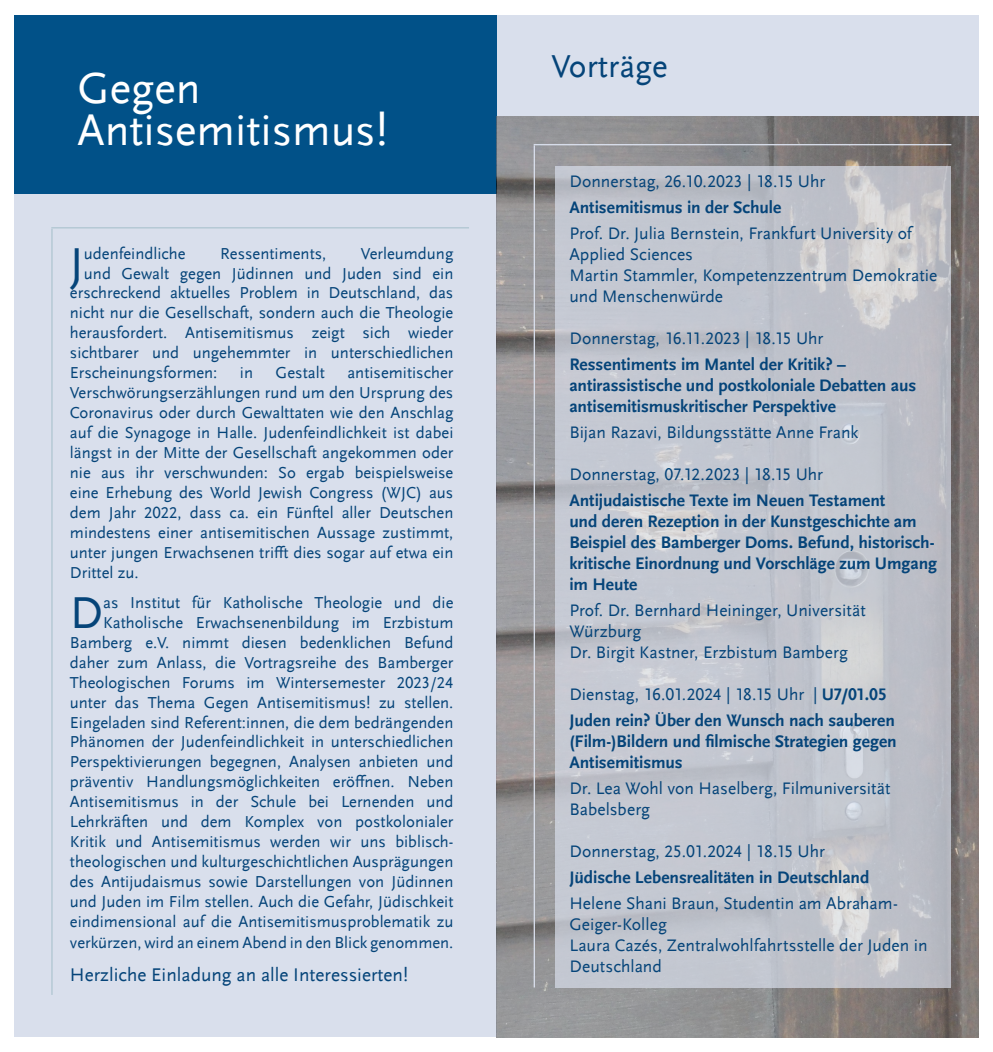
<style>
.page{position:relative;width:993px;height:1052px;background:#fff}
.page>*{position:absolute;margin:0;border:0;box-sizing:border-box;transform-origin:0 0}
.Intro{font:46.9px "UB Scala Sans";color:#054479}
.Absender_normal{font:45.5px "UB Scala Sans";color:#fff}
.Absender_normal-2{font:33.25px "UB Scala Sans";color:#054479}
.Intro-2{font:19.25px "UB Scala Sans";color:#054479}
.Absender_fett{font:17.5px/21px "UB Scala Sans";color:#054479}
.Absender_fett-2{font:700 17.5px/21px "UB Scala Sans";color:#054479}
.Intro-3{font:16.62px/19.9px "UB Scala Sans";color:#054479;text-align:justify}
.s1{font-weight:700}
</style>
<div class="page">
<div style="left:15px;top:147px;width:481px;height:890px;background:#d9dfec"></div>
<div style="left:15px;top:15px;width:481px;height:179px;background:#015188"></div>
<div style="left:496px;top:15px;width:481px;height:101px;background:#d9dfec"></div>
<img style="left:496px;top:116px;width:481px;height:921px">
<hr style="left:51px;top:229px;width:2px;height:766px;background:#b0c6d2">
<hr style="left:533px;top:145px;width:1px;height:842px;background:#d9dfec">
<hr style="left:51px;top:227px;width:418px;height:1px;background:#b0c6d2">
<hr style="left:533px;top:144px;width:418px;height:1px;background:#d9dfec">
<svg style="left:555px;top:166px;width:396px;height:821px;background:#c2c5cd"></svg>
<p class="Absender_normal" style="left:78px;top:61px;width:124px">Gegen</p>
<p class="Absender_normal" style="left:78px;top:103px;width:311px">Antisemitismus!</p>
<p class="Intro" style="left:70px;top:236px;width:16px">J</p>
<p class="Intro-3" style="left:84px;top:243px;width:103px">udenfeindliche</p>
<p class="Intro-3" style="left:220px;top:243px;width:108px">Ressentiments,</p>
<p class="Intro-3" style="left:361px;top:243px;width:94px">Verleumdung</p>
<p class="Intro-3" style="left:84px;top:263px;width:371px">und Gewalt gegen Jüdinnen und Juden sind ein</p>
<p class="Intro-3" style="left:70px;top:283px;width:385px">erschreckend aktuelles Problem in Deutschland, das</p>
<p class="Intro-3" style="left:70px;top:303px;width:385px">nicht nur die Gesellschaft, sondern auch die Theologie</p>
<p class="Intro-3" style="left:70px;top:323px;width:385px">herausfordert. Antisemitismus zeigt sich wieder</p>
<p class="Intro-3" style="left:70px;top:343px;width:385px">sichtbarer und ungehemmter in unterschiedlichen</p>
<p class="Intro-3" style="left:70px;top:363px;width:149px">Erscheinungsformen:</p>
<p class="Intro-3" style="left:240px;top:363px;width:15px">in</p>
<p class="Intro-3" style="left:275px;top:363px;width:51px">Gestalt</p>
<p class="Intro-3" style="left:70px;top:363px;width:385px;text-indent:277px">antisemitischer Verschwörungserzählungen rund um den Ursprung des Coronavirus oder durch Gewalttaten wie den Anschlag auf die Synagoge in Halle. Judenfeindlichkeit ist dabei längst in der Mitte der Gesellschaft angekommen oder nie aus ihr verschwunden: So ergab beispielsweise eine Erhebung des World Jewish Congress (WJC) aus dem Jahr 2022, dass ca. ein Fünftel aller Deutschen mindestens einer antisemitischen Aussage zustimmt, unter jungen Erwachsenen trifft dies sogar auf etwa ein Drittel zu.</p>
<p class="Intro" style="left:70px;top:585px;width:35px">D</p>
<p class="Intro-3" style="left:70px;top:592px;width:385px;text-align:right">as Institut für Katholische Theologie und die Katholische Erwachsenenbildung im Erzbistum Bamberg e.V. nimmt diesen bedenklichen Befund daher zum Anlass, die Vortragsreihe des Bamberger Theologischen Forums im Wintersemester 2023/24 unter das Thema Gegen Antisemitismus! zu stellen.<br>Eingeladen sind Referent:innen, die dem bedrängenden Phänomen der Judenfeindlichkeit in unterschiedlichen Perspektivierungen begegnen, Analysen anbieten und präventiv Handlungsmöglichkeiten eröffnen. Neben Antisemitismus in der Schule bei Lernenden und Lehrkräften und dem Komplex von postkolonialer Kritik und Antisemitismus werden wir uns biblisch&shy;theologischen und kulturgeschichtlichen Ausprägungen des Antijudaismus sowie Darstellungen von Jüdinnen und Juden im Film stellen. Auch die Gefahr, Jüdischkeit eindimensional auf die Antisemitismusproblematik zu verkürzen, wird an einem Abend in den Blick genommen.</p>
<p class="Intro-2" style="left:70px;top:963px;width:339px">Herzliche Einladung an alle Interessierten!</p>
<p class="Absender_normal-2" style="left:551px;top:47px;width:118px">Vorträge</p>
<p class="Absender_fett" style="left:569px;top:170px;width:257px">Donnerstag, 26.10.2023 | 18.15 Uhr</p>
<p class="Absender_fett-2" style="left:569px;top:196px;width:213px">Antisemitismus in der Schule</p>
<p class="Absender_fett" style="left:569px;top:222px;width:344px">Prof. Dr. Julia Bernstein, Frankfurt University of<br>Applied Sciences</p>
<p class="Absender_fett" style="left:569px;top:264px;width:369px">Martin Stammler, Kompetenzzentrum Demokratie und Menschenwürde</p>
<p class="Absender_fett" style="left:569px;top:327px;width:255px">Donnerstag, 16.11.2023 | 18.15 Uhr</p>
<p class="Absender_fett-2" style="left:569px;top:353px;width:348px">Ressentiments im Mantel der Kritik? – antirassistische und postkoloniale Debatten aus antisemitismuskritischer Perspektive</p>
<p class="Absender_fett" style="left:569px;top:421px;width:290px">Bijan Razavi, Bildungsstätte Anne Frank</p>
<p class="Absender_fett" style="left:569px;top:463px;width:255px">Donnerstag, 07.12.2023 | 18.15 Uhr</p>
<p class="Absender_fett-2" style="left:569px;top:489px;width:369px">Antijudaistische Texte im Neuen Testament<br>und deren Rezeption in der Kunstgeschichte am Beispiel des Bamberger Doms. Befund, historisch&shy;kritische Einordnung und Vorschläge zum Umgang im Heute</p>
<p class="Absender_fett" style="left:569px;top:599px;width:298px">Prof. Dr. Bernhard Heininger, Universität<br>Würzburg</p>
<p class="Absender_fett" style="left:569px;top:641px;width:280px">Dr. Birgit Kastner, Erzbistum Bamberg</p>
<p class="Absender_fett" style="left:569px;top:683px;width:319px">Dienstag, 16.01.2024 | 18.15 Uhr | <span class="s1">U7/01.05</span></p>
<p class="Absender_fett-2" style="left:569px;top:709px;width:329px;text-align:justify">Juden rein? Über den Wunsch nach sauberen (Film-)Bildern und filmische Strategien gegen Antisemitismus</p>
<p class="Absender_fett" style="left:569px;top:777px;width:322px">Dr. Lea Wohl von Haselberg, Filmuniversität<br>Babelsberg</p>
<p class="Absender_fett" style="left:569px;top:840px;width:257px">Donnerstag, 25.01.2024 | 18.15 Uhr</p>
<p class="Absender_fett-2" style="left:569px;top:866px;width:301px">Jüdische Lebensrealitäten in Deutschland</p>
<p class="Absender_fett" style="left:569px;top:892px;width:330px">Helene Shani Braun, Studentin am Abraham-<br>Geiger-Kolleg</p>
<p class="Absender_fett" style="left:569px;top:934px;width:359px">Laura Cazés, Zentralwohlfahrtsstelle der Juden in<br>Deutschland</p>
</div>
